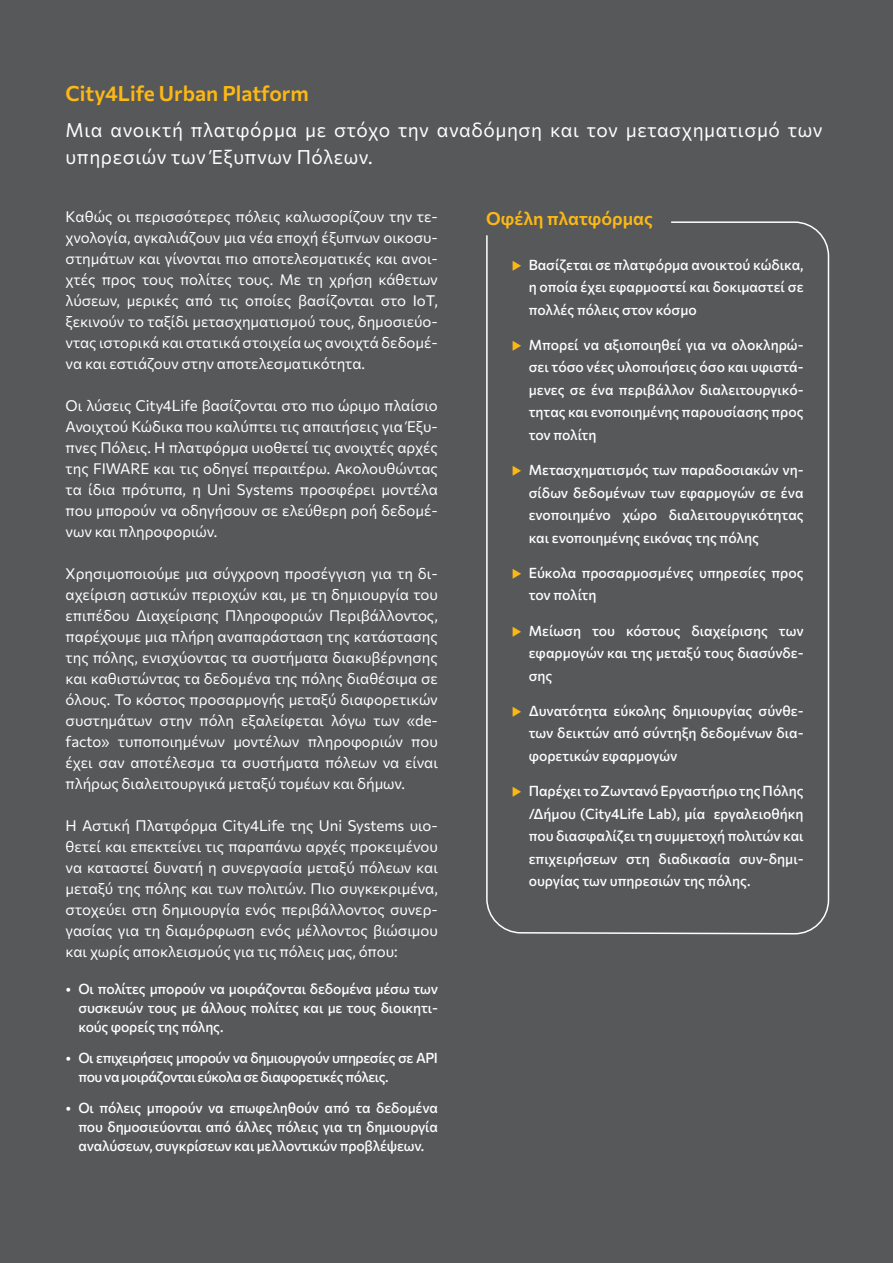
<style>
.page{position:relative;width:893px;height:1263px;background:#57585a}
.page>*{position:absolute;margin:0;border:0;box-sizing:border-box;transform-origin:0 0}
.t1{font:100 21px "Commissioner";color:#fcb814}
.t2{font:100 19.5px/27px "Commissioner";letter-spacing:.03em;color:#fff}
.t3{font:100 18px "Commissioner";color:#fcb814}
.t4{font:100 15px/21px "Commissioner";color:#fff;text-align:justify}
.t5{font:100 14.25px/22.5px "Commissioner";letter-spacing:-.005em;color:#fff;text-align:justify}
.t6{font:100 14.25px/18.8px "Commissioner";letter-spacing:-.03em;color:#fff}
.s1{color:#fcb814}
</style>
<div class="page">
<svg style="left:486px;top:221px;width:344px;height:713px"></svg>
<h1 class="t1" style="left:66px;top:77px;width:245px">City4Life Urban Platform</h1>
<h2 class="t2" style="left:66px;top:115px;width:758px">Μια ανοικτή πλατφόρμα με στόχο την αναδόμηση και τον μετασχηματισμό των υπηρεσιών των Έξυπνων Πόλεων.</h2>
<p class="t4" style="left:66px;top:205px;width:374px">Kαθώς οι περισσότερες πόλεις καλωσορίζουν την τε&shy;χνολογία, αγκαλιάζουν μια νέα εποχή έξυπνων οικοσυ&shy;στημάτων και γίνονται πιο αποτελεσματικές και ανοι&shy;χτές προς τους πολίτες τους. Με τη χρήση κάθετων λύσεων, μερικές από τις οποίες βασίζονται στο IoT, ξεκινούν το ταξίδι μετασχηματισμού τους, δημοσιεύο&shy;ντας ιστορικά και στατικά στοιχεία ως ανοιχτά δεδομέ&shy;να και εστιάζουν στην αποτελεσματικότητα.</p>
<p class="t4" style="left:66px;top:394px;width:374px">Οι λύσεις City4Life βασίζονται στο πιο ώριμο πλαίσιο Ανοιχτού Κώδικα που καλύπτει τις απαιτήσεις για Έξυ&shy;πνες Πόλεις. Η πλατφόρμα υιοθετεί τις ανοιχτές αρχές της FIWARE και τις οδηγεί περαιτέρω. Ακολουθώντας τα ίδια πρότυπα, η Uni Systems προσφέρει μοντέλα που μπορούν να οδηγήσουν σε ελεύθερη ροή δεδομέ&shy;νων και πληροφοριών.</p>
<p class="t4" style="left:66px;top:562px;width:374px">Χρησιμοποιούμε μια σύγχρονη προσέγγιση για τη δι&shy;αχείριση αστικών περιοχών και, με τη δημιουργία του επιπέδου Διαχείρισης Πληροφοριών Περιβάλλοντος, παρέχουμε μια πλήρη αναπαράσταση της κατάστασης της πόλης, ενισχύοντας τα συστήματα διακυβέρνησης και καθιστώντας τα δεδομένα της πόλης διαθέσιμα σε όλους. Το κόστος προσαρμογής μεταξύ διαφορετικών συστημάτων στην πόλη εξαλείφεται λόγω των «de&shy;facto» τυποποιημένων μοντέλων πληροφοριών που έχει σαν αποτέλεσμα τα συστήματα πόλεων να είναι πλήρως διαλειτουργικά μεταξύ τομέων και δήμων.</p>
<p class="t4" style="left:66px;top:814px;width:374px">Η Αστική Πλατφόρμα City4Life της Uni Systems υιο&shy;θετεί και επεκτείνει τις παραπάνω αρχές προκειμένου να καταστεί δυνατή η συνεργασία μεταξύ πόλεων και μεταξύ της πόλης και των πολιτών. Πιο συγκεκριμένα, στοχεύει στη δημιουργία ενός περιβάλλοντος συνερ&shy;γασίας για τη διαμόρφωση ενός μέλλοντος βιώσιμου και χωρίς αποκλεισμούς για τις πόλεις μας, όπου:</p>
<p class="t5" style="left:78px;top:979px;width:361px;line-height:18.8px;text-indent:-13px">• Οι πολίτες μπορούν να μοιράζονται δεδομένα μέσω των συσκευών τους με άλλους πολίτες και με τους διοικητι&shy;κούς φορείς της πόλης.</p>
<p class="t6" style="left:78px;top:1048px;width:361px;text-indent:-13px">• Οι επιχειρήσεις μπορούν να δημιουργούν υπηρεσίες σε API που να μοιράζονται εύκολα σε διαφορετικές πόλεις.</p>
<p class="t5" style="left:78px;top:1098px;width:361px;line-height:18.8px;text-indent:-13px">• Οι πόλεις μπορούν να επωφεληθούν από τα δεδομένα που δημοσιεύονται από άλλες πόλεις για τη δημιουργία αναλύσεων, συγκρίσεων και μελλοντικών προβλέψεων.</p>
<p class="t3" style="left:486px;top:204px;width:168px">Οφέλη πλατφόρμας</p>
<p class="t5" style="left:529px;top:252px;width:276px;text-indent:-17px"><span class="s1">◆</span> Βασίζεται σε πλατφόρμα ανοικτού κώδικα, η οποία έχει εφαρμοστεί και δοκιμαστεί σε πολλές πόλεις στον κόσμο</p>
<p class="t5" style="left:529px;top:332px;width:276px;text-indent:-17px"><span class="s1">◆</span> Μπορεί να αξιοποιηθεί για να ολοκληρώ&shy;σει τόσο νέες υλοποιήσεις όσο και υφιστά&shy;μενες σε ένα περιβάλλον διαλειτουργικό&shy;τητας και ενοποιημένης παρουσίασης προς τον πολίτη</p>
<p class="t5" style="left:529px;top:458px;width:276px;text-indent:-17px"><span class="s1">◆</span> Μετασχηματισμός των παραδοσιακών νη&shy;σίδων δεδομένων των εφαρμογών σε ένα ενοποιημένο χώρο διαλειτουργικότητας και ενοποιημένης εικόνας της πόλης</p>
<p class="t5" style="left:529px;top:560px;width:276px;text-indent:-17px"><span class="s1">◆</span> Εύκολα προσαρμοσμένες υπηρεσίες προς τον πολίτη</p>
<p class="t5" style="left:529px;top:618px;width:276px;text-indent:-17px"><span class="s1">◆</span> Μείωση του κόστους διαχείρισης των εφαρμογών και της μεταξύ τους διασύνδε&shy;σης</p>
<p class="t5" style="left:529px;top:698px;width:276px;text-indent:-17px"><span class="s1">◆</span> Δυνατότητα εύκολης δημιουργίας σύνθε&shy;των δεικτών από σύντηξη δεδομένων δια&shy;φορετικών εφαρμογών</p>
<p class="t5" style="left:529px;top:779px;width:276px;text-indent:-17px"><span class="s1">◆</span> Παρέχει το Ζωντανό Εργαστήριο της Πόλης /Δήμου (City4Life Lab), μία εργαλειοθήκη που διασφαλίζει τη συμμετοχή πολιτών και επιχειρήσεων στη διαδικασία συν-δημι&shy;ουργίας των υπηρεσιών της πόλης.</p>
</div>
